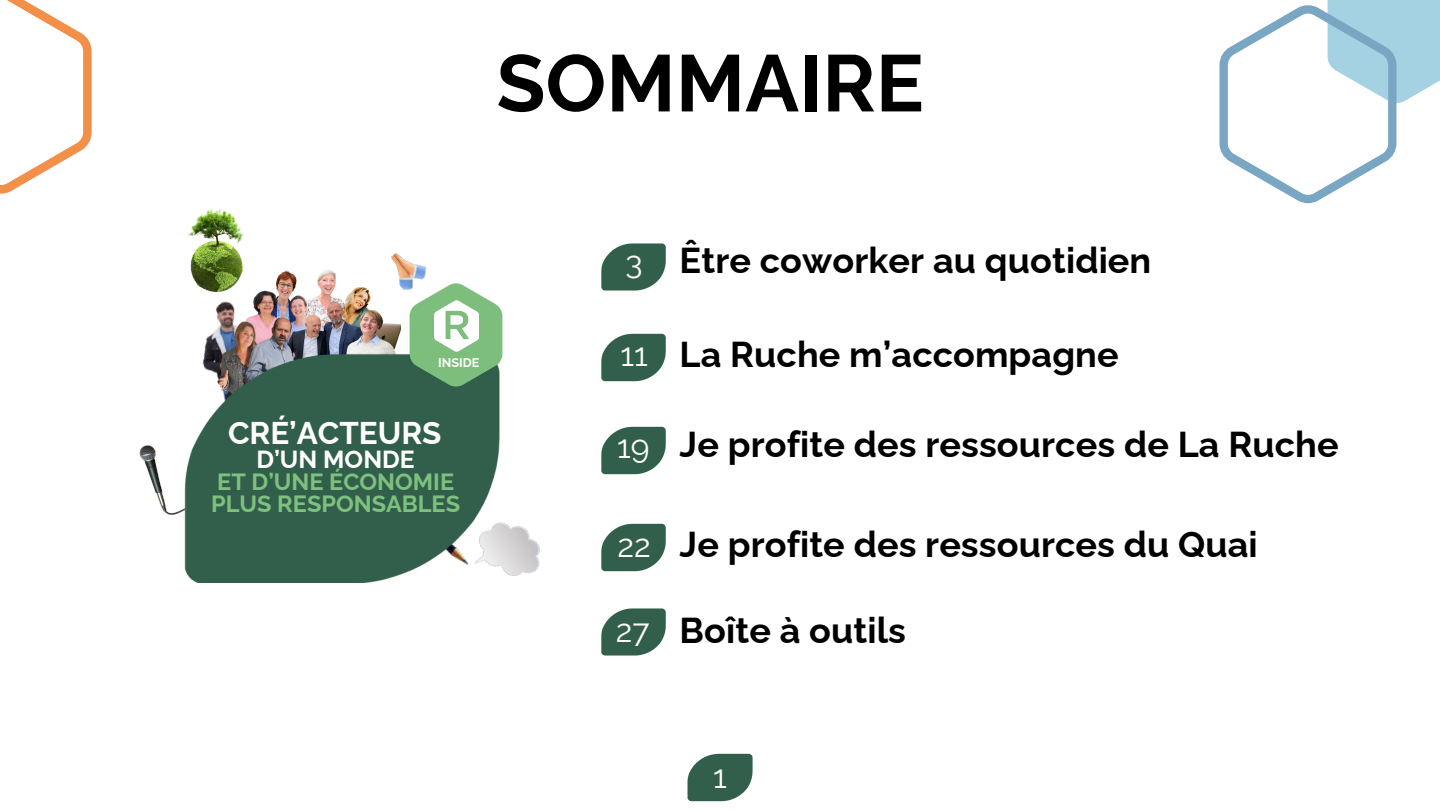
<style>
.page{position:relative;width:1440px;height:810px;background:#fff}
.page>*{position:absolute;margin:0;border:0;box-sizing:border-box;transform-origin:0 0}
.t1{font:700 80px "Raleway";letter-spacing:.005em;color:#000}
.t2{font:700 36px "Raleway";letter-spacing:.005em;color:#000}
.t3{font:32px "Raleway";color:#fff}
.t4{font:700 31.4px "Raleway";color:#fff}
.t5{font:700 24.8px "Raleway";color:#fff}
.t6{font:700 23.6px "Raleway";color:#7ec07e}
.t7{font:700 12.6px "Raleway";color:#fff}
</style>
<div class="page">
<svg style="left:0;top:0;width:92px;height:194px"></svg>
<svg style="left:1219px;top:0;width:221px;height:203px"></svg>
<img style="left:601px;top:526px;width:65px;height:30px">
<img style="left:601px;top:243px;width:65px;height:39px">
<img style="left:601px;top:282px;width:65px;height:93px">
<img style="left:601px;top:375px;width:65px;height:151px">
<img style="left:601px;top:556px;width:65px;height:100px">
<img style="left:687px;top:753px;width:66px;height:49px">
<img style="left:601px;top:553px;width:17px;height:53px">
<img style="left:329px;top:270px;width:10px;height:29px">
<img style="left:339px;top:287px;width:29px;height:12px">
<img style="left:215px;top:269px;width:114px;height:48px">
<img style="left:280px;top:299px;width:53px;height:35px">
<img style="left:212px;top:317px;width:32px;height:17px">
<img style="left:244px;top:309px;width:69px;height:25px">
<img style="left:333px;top:299px;width:35px;height:35px">
<img style="left:184px;top:334px;width:356px;height:249px">
<img style="left:398px;top:376px;width:116px;height:41px">
<img style="left:139px;top:441px;width:47px;height:80px">
<img style="left:391px;top:252px;width:36px;height:25px">
<img style="left:187px;top:208px;width:66px;height:84px">
<img style="left:368px;top:277px;width:172px;height:99px">
<p class="t1" style="left:496px;top:36px;width:429px">SOMMAIRE</p>
<h2 class="t7" style="left:438px;top:355px;width:43px">INSIDE</h2>
<p class="t4" style="left:228px;top:414px;width:215px">CRÉ’ACTEURS</p>
<p class="t5" style="left:256px;top:445px;width:160px">D’UN MONDE</p>
<p class="t6" style="left:217px;top:468px;width:238px">ET D’UNE ÉCONOMIE</p>
<p class="t6" style="left:211px;top:489px;width:250px">PLUS RESPONSABLES</p>
<p class="t3" style="left:625px;top:243px;width:19px">3</p>
<p class="t3" style="left:620px;top:336px;width:29px">11</p>
<h1 class="t3" style="left:617px;top:428px;width:34px">19</h1>
<p class="t3" style="left:618px;top:527px;width:35px">22</p>
<p class="t3" style="left:616px;top:612px;width:35px">27</p>
<p class="t2" style="left:680px;top:239px;width:473px">Être coworker au quotidien</p>
<p class="t2" style="left:680px;top:333px;width:440px">La Ruche m’accompagne</p>
<p class="t2" style="left:680px;top:423px;width:660px">Je profite des ressources de La Ruche</p>
<p class="t2" style="left:680px;top:523px;width:580px">Je profite des ressources du Quai</p>
<p class="t2" style="left:680px;top:610px;width:228px">Boîte à outils</p>
<p class="t3" style="left:713px;top:758px;width:15px">1</p>
</div>
